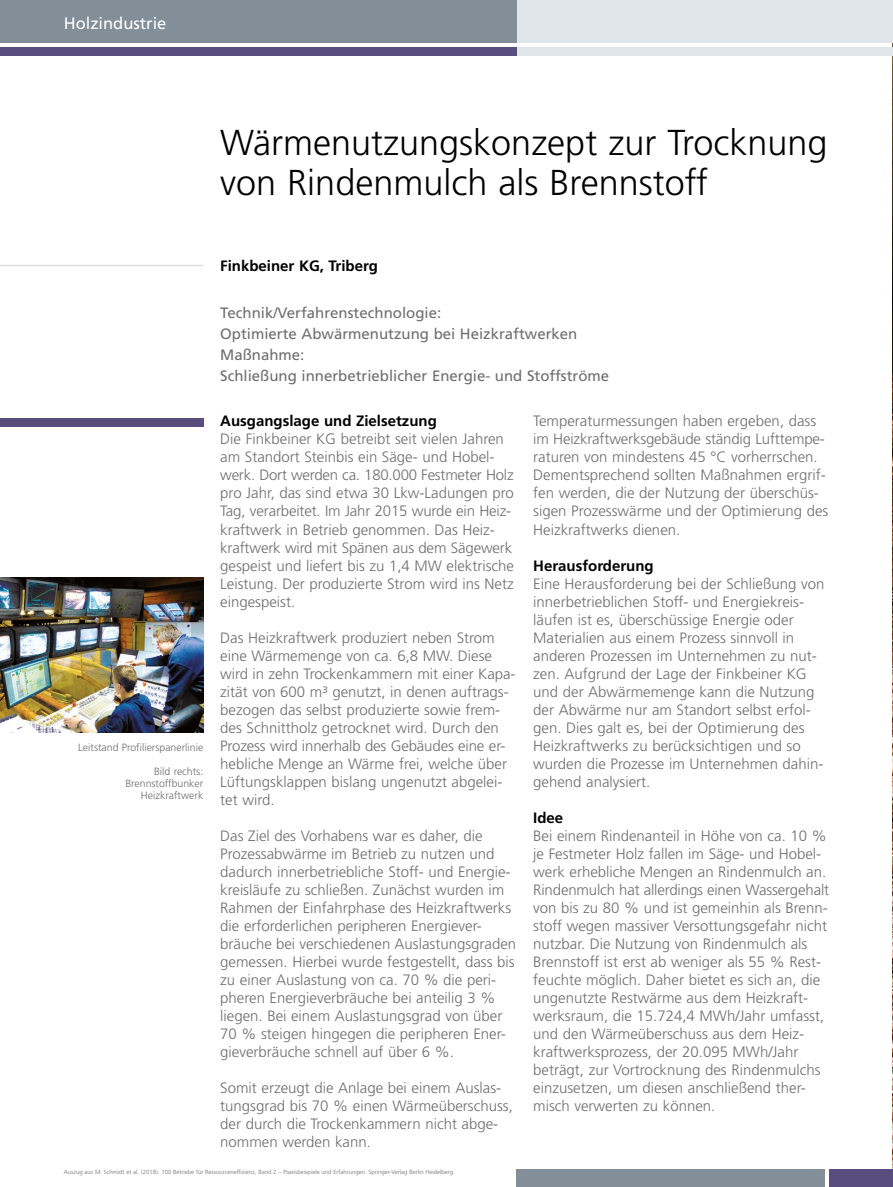
<style>
.page{position:relative;width:893px;height:1187px;background:#fff}
.page>*{position:absolute;margin:0;border:0;box-sizing:border-box;transform-origin:0 0}
.Introheadline{font:300 36px/40.5px "Frutiger LT Std";color:#000}
.t1{font:16.5px "Frutiger LT Std";color:#fff}
.Fließtext_100{font:300 15px/18px "Frutiger LT Std";color:#6e6e6e}
.Technikblock{font:15px "Frutiger LT Std";color:#6e6e6e}
.Zwischenhead_100{font:700 15px "Frutiger LT Std";color:#000}
.Firmenname{font:700 15px "Frutiger LT Std";color:#000}
.Bildunterschriften_1{font:300 10.5px/12px "Frutiger LT Std";color:#6e6e6e;text-align:right}
.t2{font:300 6px "Frutiger LT Std";color:#6e6e6e}
</style>
<div class="page">
<img style="left:892px;top:0;width:1px;height:1186px">
<div style="left:516px;top:1169px;width:309px;height:17px;background:#828e98"></div>
<div style="left:829px;top:1169px;width:64px;height:17px;background:#584d7c"></div>
<hr style="left:0;top:265px;width:203px;height:1px;background:#dddede">
<div style="left:0;top:418px;width:203px;height:8px;background:#584d7c"></div>
<img style="left:0;top:577px;width:203px;height:155px">
<div style="left:516px;top:0;width:377px;height:43px;background:#dfe5e8"></div>
<div style="left:516px;top:47px;width:377px;height:8px;background:#dfe5e8"></div>
<div style="left:0;top:0;width:516px;height:43px;background:#828e98"></div>
<div style="left:0;top:47px;width:516px;height:8px;background:#584d7c"></div>
<p class="t1" style="left:64px;top:14px;width:104px">Holzindustrie</p>
<p class="Introheadline" style="left:220px;top:122px;width:609px">Wärmenutzungskonzept zur Trocknung von Rindenmulch als Brennstoff</p>
<p class="Bildunterschriften_1" style="left:78px;top:741px;width:126px">Leitstand Profilierspanerlinie</p>
<p class="Bildunterschriften_1" style="left:154px;top:765px;width:51px">Bild rechts:</p>
<p class="Bildunterschriften_1" style="left:125px;top:777px;width:79px">Brennstoffbunker<br>Heizkraftwerk</p>
<p class="Firmenname" style="left:220px;top:257px;width:159px">Finkbeiner KG, Triberg</p>
<p class="Technikblock" style="left:220px;top:303px;width:222px">Technik/Verfahrenstechnologie:</p>
<p class="Technikblock" style="left:220px;top:324px;width:359px">Optimierte Abwärmenutzung bei Heizkraftwerken</p>
<p class="Technikblock" style="left:220px;top:345px;width:86px">Maßnahme:</p>
<p class="Technikblock" style="left:220px;top:366px;width:390px">Schließung innerbetrieblicher Energie- und Stoffströme</p>
<p class="Fließtext_100" style="left:533px;top:412px;width:297px">Temperaturmessungen haben ergeben, dass im Heizkraftwerksgebäude ständig Lufttempe&shy;raturen von mindestens 45 °C vorherrschen.<br>Dementsprechend sollten Maßnahmen ergrif&shy;fen werden, die der Nutzung der überschüs&shy;sigen Prozesswärme und der Optimierung des Heizkraftwerks dienen.</p>
<p class="Zwischenhead_100" style="left:533px;top:556px;width:122px">Herausforderung</p>
<p class="Fließtext_100" style="left:533px;top:574px;width:293px">Eine Herausforderung bei der Schließung von innerbetrieblichen Stoff- und Energiekreis&shy;läufen ist es, überschüssige Energie oder Materialien aus einem Prozess sinnvoll in anderen Prozessen im Unternehmen zu nut&shy;zen. Aufgrund der Lage der Finkbeiner KG und der Abwärmemenge kann die Nutzung der Abwärme nur am Standort selbst erfol&shy;gen. Dies galt es, bei der Optimierung des Heizkraftwerks zu berücksichtigen und so wurden die Prozesse im Unternehmen dahin&shy;gehend analysiert.</p>
<p class="Zwischenhead_100" style="left:533px;top:808px;width:32px">Idee</p>
<p class="Fließtext_100" style="left:533px;top:826px;width:297px">Bei einem Rindenanteil in Höhe von ca. 10 % je Festmeter Holz fallen im Säge- und Hobel&shy;werk erhebliche Mengen an Rindenmulch an.<br>Rindenmulch hat allerdings einen Wassergehalt von bis zu 80 % und ist gemeinhin als Brenn&shy;stoff wegen massiver Versottungsgefahr nicht nutzbar. Die Nutzung von Rindenmulch als Brennstoff ist erst ab weniger als 55 % Rest&shy;feuchte möglich. Daher bietet es sich an, die ungenutzte Restwärme aus dem Heizkraft&shy;werksraum, die 15.724,4 MWh/Jahr umfasst, und den Wärmeüberschuss aus dem Heiz&shy;kraftwerksprozess, der 20.095 MWh/Jahr beträgt, zur Vortrocknung des Rindenmulchs einzusetzen, um diesen anschließend ther&shy;misch verwerten zu können.</p>
<p class="Zwischenhead_100" style="left:220px;top:412px;width:218px">Ausgangslage und Zielsetzung</p>
<p class="Fließtext_100" style="left:220px;top:430px;width:295px">Die Finkbeiner KG betreibt seit vielen Jahren am Standort Steinbis ein Säge- und Hobel&shy;werk. Dort werden ca. 180.000 Festmeter Holz pro Jahr, das sind etwa 30 Lkw-Ladungen pro Tag, verarbeitet. Im Jahr 2015 wurde ein Heiz&shy;kraftwerk in Betrieb genommen. Das Heiz&shy;kraftwerk wird mit Spänen aus dem Sägewerk gespeist und liefert bis zu 1,4 MW elektrische Leistung. Der produzierte Strom wird ins Netz eingespeist.</p>
<p class="Fließtext_100" style="left:220px;top:628px;width:297px">Das Heizkraftwerk produziert neben Strom eine Wärmemenge von ca. 6,8 MW. Diese wird in zehn Trockenkammern mit einer Kapa&shy;zität von 600 m³ genutzt, in denen auftrags&shy;bezogen das selbst produzierte sowie frem&shy;des Schnittholz getrocknet wird. Durch den Prozess wird innerhalb des Gebäudes eine er&shy;hebliche Menge an Wärme frei, welche über Lüftungsklappen bislang ungenutzt abgelei&shy;tet wird.</p>
<p class="Fließtext_100" style="left:220px;top:826px;width:297px">Das Ziel des Vorhabens war es daher, die Prozessabwärme im Betrieb zu nutzen und dadurch innerbetriebliche Stoff- und Energie&shy;kreisläufe zu schließen. Zunächst wurden im Rahmen der Einfahrphase des Heizkraftwerks die erforderlichen peripheren Energiever&shy;bräuche bei verschiedenen Auslastungsgraden gemessen. Hierbei wurde festgestellt, dass bis zu einer Auslastung von ca. 70 % die peri&shy;pheren Energieverbräuche bei anteilig 3 % liegen. Bei einem Auslastungsgrad von über 70 % steigen hingegen die peripheren Ener&shy;gieverbräuche schnell auf über 6 %.</p>
<p class="Fließtext_100" style="left:220px;top:1078px;width:294px">Somit erzeugt die Anlage bei einem Auslas&shy;tungsgrad bis 70 % einen Wärmeüberschuss, der durch die Trockenkammern nicht abge&shy;nommen werden kann.</p>
<p class="t2" style="left:64px;top:1168px;width:393px">Auszug aus M. Schmidt et al. (2018): 100 Betriebe für Ressourceneffizienz, Band 2 – Praxisbeispiele und Erfahrungen. Springer-Verlag Berlin Heidelberg.</p>
</div>
